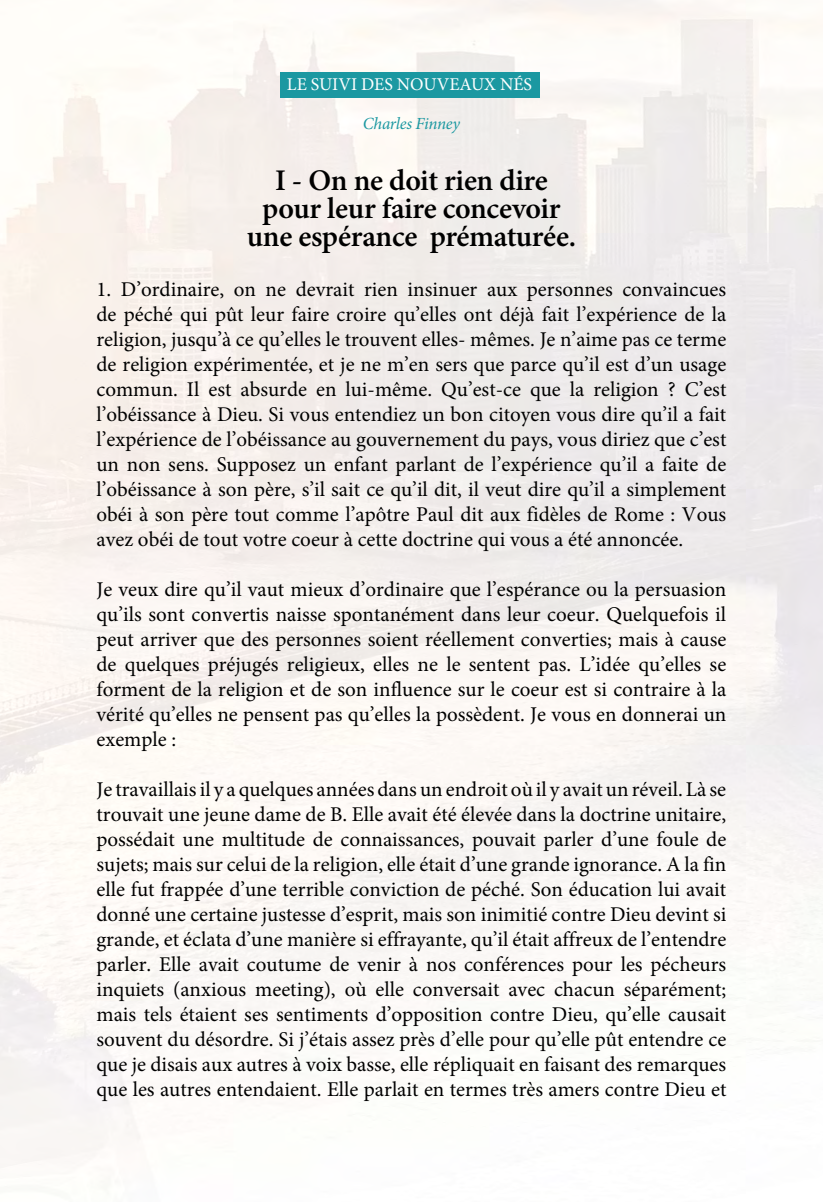
<style>
.page{position:relative;width:823px;height:1202px;background:#fff}
.page>*{position:absolute;margin:0;border:0;box-sizing:border-box;transform-origin:0 0}
.t1{font:600 30px/28px "Minion Pro";letter-spacing:-.01em;color:#000;text-align:center}
.t2{font:21px/25px "Minion Pro";color:#000;text-align:justify}
.t3{font:18px "Minion Pro";color:#fff}
.t4{font:italic 17px "Minion Pro";letter-spacing:-.02em;color:#1b98a1}
</style>
<div class="page">
<img style="left:0;top:0;width:822px;height:1168px">
<div style="left:280px;top:72px;width:259px;height:26px;background:#1b98a1"></div>
<p class="t3" style="left:287px;top:72px;width:86px">le suivi des</p>
<p class="t3" style="left:396px;top:72px;width:53px">nouvea</p>
<p class="t3" style="left:471px;top:72px;width:53px">ux nés</p>
<p class="t4" style="left:363px;top:112px;width:98px">Charles Finney</p>
<h1 class="t1" style="left:246px;top:167px;width:330px">I - On ne doit rien dire pour leur faire concevoir une espérance prématurée.</h1>
<p class="t2" style="left:96px;top:277px;width:631px">1. D’ordinaire, on ne devrait rien insinuer aux personnes convaincues de péché qui pût leur faire croire qu’elles ont déjà fait l’expérience de la religion, jusqu’à ce qu’elles le trouvent elles- mêmes. Je n’aime pas ce terme de religion expérimentée, et je ne m’en sers que parce qu’il est d’un usage commun. Il est absurde en lui-même. Qu’est-ce que la religion ? C’est l’obéissance à Dieu. Si vous entendiez un bon citoyen vous dire qu’il a fait l’expérience de l’obéissance au gouvernement du pays, vous diriez que c’est un non sens. Supposez un enfant parlant de l’expérience qu’il a faite de l’obéissance à son père, s’il sait ce qu’il dit, il veut dire qu’il a simplement obéi à son père tout comme l’apôtre Paul dit aux fidèles de Rome : Vous avez obéi de tout votre coeur à cette doctrine qui vous a été annoncée.</p>
<p class="t2" style="left:96px;top:577px;width:631px">Je veux dire qu’il vaut mieux d’ordinaire que l’espérance ou la persuasion qu’ils sont convertis naisse spontanément dans leur coeur. Quelquefois il peut arriver que des personnes soient réellement converties; mais à cause de quelques préjugés religieux, elles ne le sentent pas. L’idée qu’elles se forment de la religion et de son influence sur le coeur est si contraire à la vérité qu’elles ne pensent pas qu’elles la possèdent. Je vous en donnerai un exemple :</p>
<p class="t2" style="left:96px;top:777px;width:631px">Je travaillais il y a quelques années dans un endroit où il y avait un réveil. Là se trouvait une jeune dame de B. Elle avait été élevée dans la doctrine unitaire, possédait une multitude de connaissances, pouvait parler d’une foule de sujets; mais sur celui de la religion, elle était d’une grande ignorance. A la fin elle fut frappée d’une terrible conviction de péché. Son éducation lui avait donné une certaine justesse d’esprit, mais son inimitié contre Dieu devint si grande, et éclata d’une manière si effrayante, qu’il était affreux de l’entendre parler. Elle avait coutume de venir à nos conférences pour les pécheurs inquiets (anxious meeting), où elle conversait avec chacun séparément; mais tels étaient ses sentiments d’opposition contre Dieu, qu’elle causait souvent du désordre. Si j’étais assez près d’elle pour qu’elle pût entendre ce que je disais aux autres à voix basse, elle répliquait en faisant des remarques que les autres entendaient. Elle parlait en termes très amers contre Dieu et</p>
</div>
